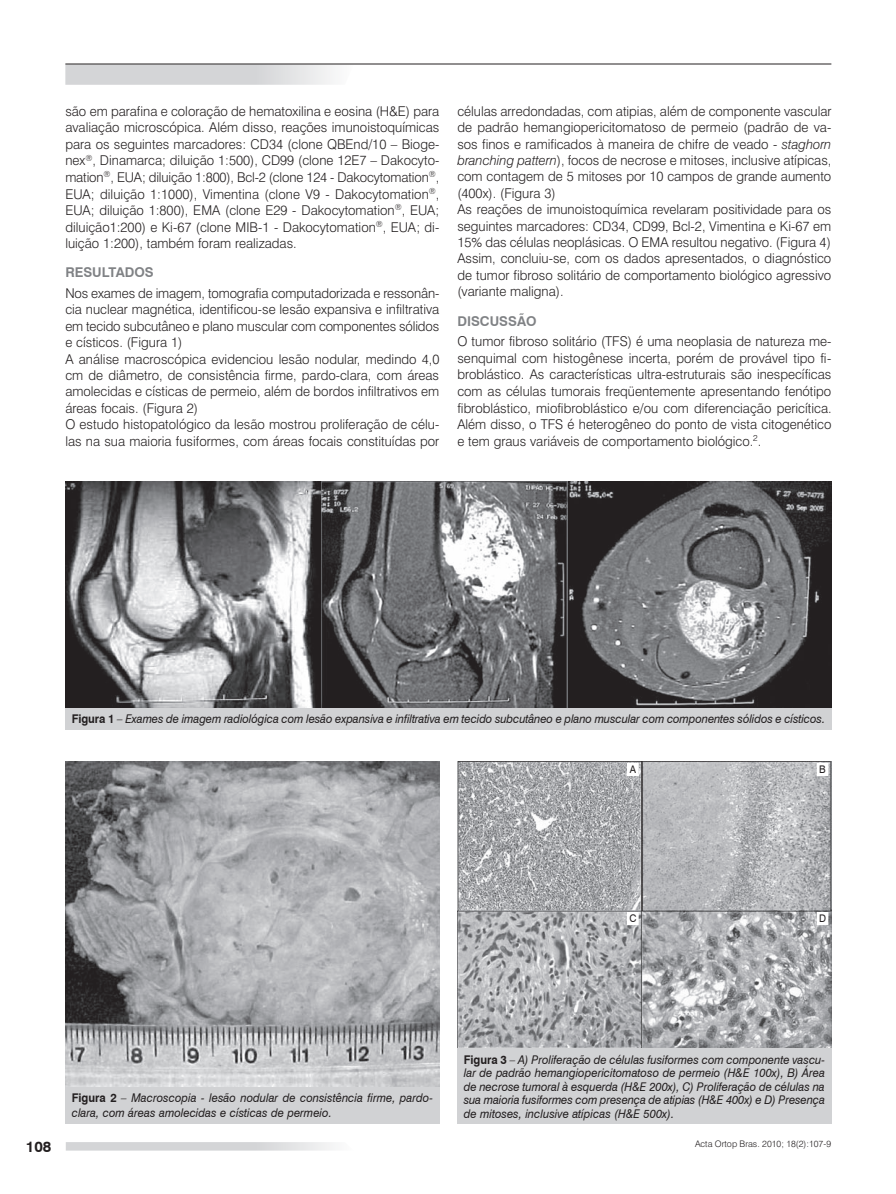
<style>
.page{position:relative;width:896px;height:1194px;background:#fff}
.page>*{position:absolute;margin:0;border:0;box-sizing:border-box;transform-origin:0 0}
.t1{font:700 15px "Swiss 721 BT";color:#231f20}
._004_TEXTO{font:300 13.5px/16.4px "Swiss 721 BT";color:#231f20;text-align:justify}
._005_SUBTITULO{font:700 13.5px "Swiss 721 BT";color:#808285}
._006_TABELA_GRAFICO{font:italic 12px/13.5px "Swiss 721 BT";letter-spacing:-.01em;color:#231f20;scale:.94 1}
._006_TABELA_GRAFICO-2{font:10.5px "Swiss 721 BT";color:#231f20;scale:.94 1}
.t2{font:300 9px "Swiss 721 BT";color:#231f20}
.s1{font-style:italic}
.s2{font-weight:700;font-style:normal}
</style>
<div class="page">
<svg style="left:65px;top:65px;width:268px;height:20px;background:#d9dadb"></svg>
<svg style="left:66px;top:1142px;width:267px;height:8px;background:#d9dadb"></svg>
<hr style="left:65px;top:64px;width:766px;height:1px;background:#231f20">
<img style="left:65px;top:482px;width:766px;height:226px">
<div style="left:65px;top:708px;width:766px;height:21px;background:#d1d2d4"></div>
<img style="left:65px;top:761px;width:374px;height:325px">
<div style="left:65px;top:1086px;width:374px;height:37px;background:#d1d2d4"></div>
<img style="left:457px;top:761px;width:374px;height:287px">
<div style="left:627px;top:763px;width:11px;height:12px;background:#fff"></div>
<div style="left:627px;top:912px;width:11px;height:12px;background:#fff"></div>
<div style="left:817px;top:763px;width:10px;height:12px;background:#fff"></div>
<div style="left:816px;top:763px;width:12px;height:12px;border:1px solid #fff"></div>
<div style="left:817px;top:912px;width:10px;height:12px;background:#fff"></div>
<div style="left:816px;top:912px;width:12px;height:13px;border:1px solid #fff"></div>
<div style="left:457px;top:1048px;width:374px;height:76px;background:#d1d2d4"></div>
<p class="_004_TEXTO" style="left:65px;top:103px;width:375px">são em parafina e coloração de hematoxilina e eosina (H&amp;E) para avaliação microscópica. Além disso, reações imunoistoquímicas para os seguintes marcadores: CD34 (clone QBEnd/10 – Bioge&shy;nex<sup>®</sup>, Dinamarca; diluição 1:500), CD99 (clone 12E7 – Dakocyto&shy;mation<sup>®</sup>, EUA; diluição 1:800), Bcl-2 (clone 124 - Dakocytomation<sup>®</sup>, EUA; diluição 1:1000), Vimentina (clone V9 - Dakocytomation<sup>®</sup>, EUA; diluição 1:800), EMA (clone E29 - Dakocytomation<sup>®</sup>, EUA; diluição1:200) e Ki-67 (clone MIB-1 - Dakocytomation<sup>®</sup>, EUA; di&shy;luição 1:200), também foram realizadas.</p>
<p class="_005_SUBTITULO" style="left:65px;top:264px;width:10px">RES</p>
<p class="_005_SUBTITULO" style="left:92px;top:264px;width:61px">ULTADOS</p>
<p class="_004_TEXTO" style="left:65px;top:285px;width:375px">Nos exames de imagem, tomografia computadorizada e ressonân&shy;cia nuclear magnética, identificou-se lesão expansiva e infiltrativa em tecido subcutâneo e plano muscular com componentes sólidos e císticos. (Figura 1)</p>
<p class="_004_TEXTO" style="left:65px;top:350px;width:375px">A análise macroscópica evidenciou lesão nodular, medindo 4,0 cm de diâmetro, de consistência firme, pardo-clara, com áreas amolecidas e císticas de permeio, além de bordos infiltrativos em áreas focais. (Figura 2)</p>
<p class="_004_TEXTO" style="left:65px;top:416px;width:375px">O estudo histopatológico da lesão mostrou proliferação de célu&shy;las na sua maioria fusiformes, com áreas focais constituídas por</p>
<p class="_004_TEXTO" style="left:457px;top:103px;width:375px">células arredondadas, com atipias, além de componente vascular de padrão hemangiopericitomatoso de permeio (padrão de va&shy;sos finos e ramificados à maneira de chifre de veado - <span class="s1">staghorn branching pattern</span>), focos de necrose e mitoses, inclusive atípicas, com contagem de 5 mitoses por 10 campos de grande aumento (400x). (Figura 3)</p>
<p class="_004_TEXTO" style="left:457px;top:201px;width:375px">As reações de imunoistoquímica revelaram positividade para os seguintes marcadores: CD34, CD99, Bcl-2, Vimentina e Ki-67 em 15% das células neoplásicas. O EMA resultou negativo. (Figura 4)</p>
<p class="_004_TEXTO" style="left:457px;top:250px;width:375px">Assim, concluiu-se, com os dados apresentados, o diagnóstico de tumor fibroso solitário de comportamento biológico agressivo (variante maligna).</p>
<p class="_005_SUBTITULO" style="left:457px;top:312px;width:81px">DISCUSSÃO</p>
<p class="_004_TEXTO" style="left:457px;top:333px;width:375px">O tumor fibroso solitário (TFS) é uma neoplasia de natureza me&shy;senquimal com histogênese incerta, porém de provável tipo fi&shy;broblástico. As características ultra-estruturais são inespecíficas com as células tumorais freqüentemente apresentando fenótipo fibroblástico, miofibroblástico e/ou com diferenciação pericítica.<br>Além disso, o TFS é heterogêneo do ponto de vista citogenético e tem graus variáveis de comportamento biológico.<sup>2</sup>.</p>
<p class="_006_TABELA_GRAFICO" style="left:72px;top:712px;width:802px"><span class="s2">FIGURA 1</span> – Exames de imagem radiológica com lesão expansiva e infiltrativa em tecido subcutâneo e plano muscular com componentes sólidos e císticos.</p>
<p class="_006_TABELA_GRAFICO-2" style="left:629px;top:763px;width:8px">A</p>
<p class="_006_TABELA_GRAFICO-2" style="left:819px;top:763px;width:8px">B</p>
<p class="_006_TABELA_GRAFICO-2" style="left:629px;top:912px;width:9px">C</p>
<p class="_006_TABELA_GRAFICO-2" style="left:818px;top:912px;width:9px">D</p>
<p class="t1" style="left:26px;top:1137px;width:27px">108</p>
<p class="_006_TABELA_GRAFICO" style="left:72px;top:1090px;width:385px;line-height:15px"><span class="s2">FIGURA 2</span> – Macroscopia - lesão nodular de consistência firme, pardo&shy;clara, com áreas amolecidas e císticas de permeio.</p>
<p class="_006_TABELA_GRAFICO" style="left:463px;top:1052px;width:385px;text-align:justify"><span class="s2">FIGURA 3</span> – A) Proliferação de células fusiformes com componente vascu&shy;lar de padrão hemangiopericitomatoso de permeio (H&amp;E 100x), B) Área de necrose tumoral à esquerda (H&amp;E 200x), C) Proliferação de células na sua maioria fusiformes com presença de atipias (H&amp;E 400x) e D) Presença de mitoses, inclusive atípicas (H&amp;E 500x).</p>
<p class="t2" style="left:695px;top:1138px;width:137px">Acta Ortop Bras. 2010; 18(2):107-9</p>
</div>
